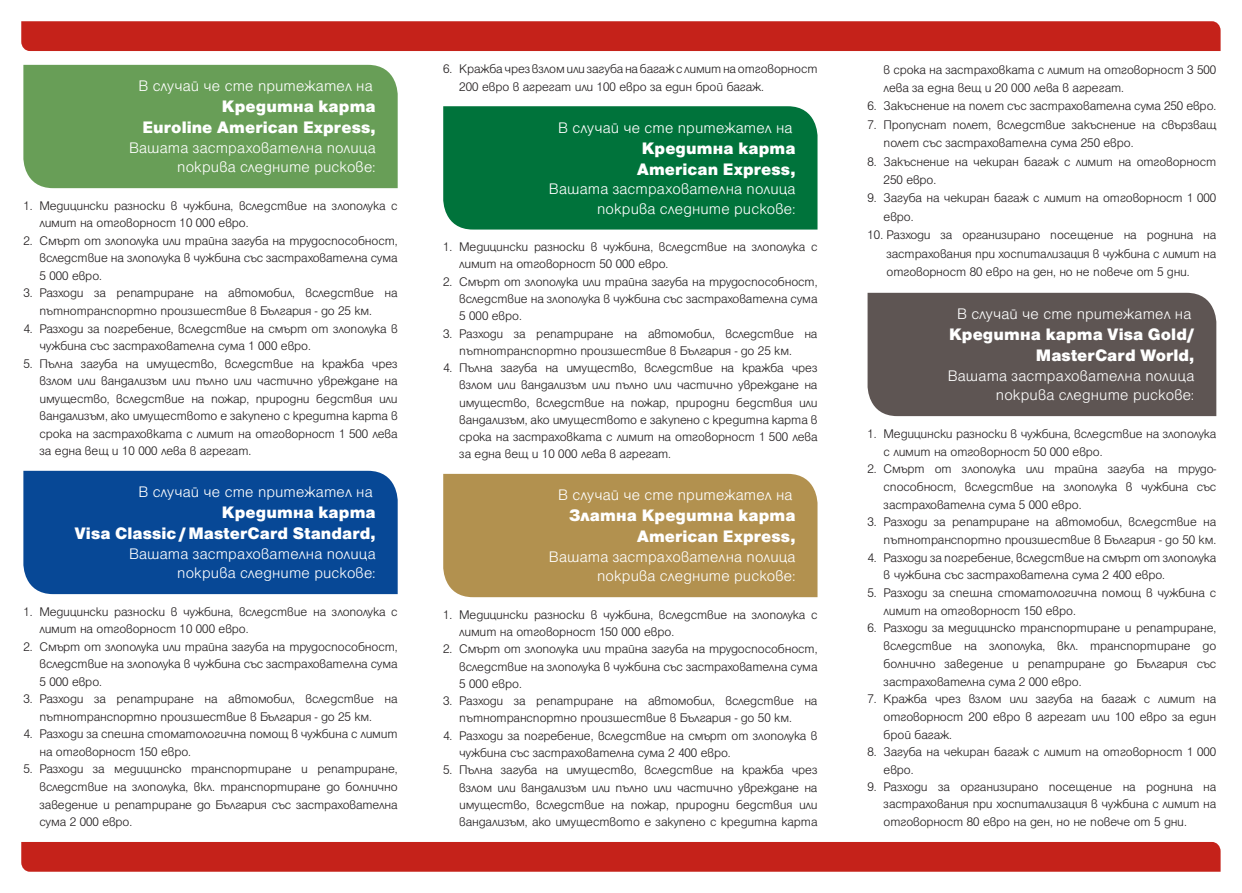
<style>
.page{position:relative;width:1242px;height:893px;background:#fff}
.page>*{position:absolute;margin:0;border:0;box-sizing:border-box;transform-origin:0 0}
.t1{font:900 18px/21px "Helen Bg";letter-spacing:.005em;color:#fff;text-align:right}
.t2{font:300 16.5px/19.5px "Helen Bg";letter-spacing:.01em;color:#fff;text-align:right}
.t3{font:300 13.5px/17.5px "Helen Bg";letter-spacing:-.005em;color:#231f20}
</style>
<div class="page">
<div style="left:23px;top:65px;width:375px;height:123px;background:#689e57"></div>
<div style="left:23px;top:471px;width:375px;height:123px;background:#074896"></div>
<div style="left:443px;top:106px;width:374px;height:124px;background:#00733b"></div>
<div style="left:443px;top:474px;width:374px;height:123px;background:#b2914f"></div>
<div style="left:867px;top:293px;width:349px;height:123px;background:#5e5553"></div>
<div style="left:21px;top:21px;width:1199px;height:30px;background:#c5221a"></div>
<div style="left:21px;top:842px;width:1199px;height:30px;background:#c5221a"></div>
<p class="t2" style="left:138px;top:76px;width:236px">В случай че сте притежател на</p>
<h1 class="t1" style="left:142px;top:96px;width:235px">Кредитна карта<br>Euroline American Express,</h1>
<p class="t2" style="left:129px;top:138px;width:248px">Вашата застрахователна полица покрива следните рискове:</p>
<p class="t3" style="left:39px;top:197px;width:360px;text-indent:-16px">1. Медицински разноски в чужбина, вследствие на злополука с лимит на отговорност 10 000 евро.</p>
<p class="t3" style="left:39px;top:232px;width:360px;text-align:justify;text-indent:-16px">2. Смърт от злополука или трайна загуба на трудо способност, вследствие на злополука в чужбина със застрахователна сума 5 000 евро.</p>
<p class="t3" style="left:39px;top:284px;width:360px;text-indent:-16px">3. Разходи за репатриране на автомобил, вследствие на пътнотранспортно произшествие в България - до 25 км.</p>
<p class="t3" style="left:39px;top:319px;width:360px;text-indent:-16px">4. Разходи за погребение, вследствие на смърт от злополука в чужбина със застрахователна сума 1 000 евро.</p>
<p class="t3" style="left:39px;top:354px;width:360px;text-align:justify;text-indent:-16px">5. Пълна загуба на имущество, вследствие на кражба чрез взлом или вандализъм или пълно или частично увреждане на имущество, вследствие на пожар, природни бедствия или вандализъм, ако имуществото е закупено с кредитна карта в срока на застраховката с лимит на отговорност 1 500 лева за една вещ и 10 000 лева в агрегат.</p>
<p class="t2" style="left:138px;top:482px;width:236px">В случай че сте притежател на</p>
<h1 class="t1" style="left:75px;top:502px;width:302px">Кредитна карта<br>Visa Classic / MasterCard Standard,</h1>
<p class="t2" style="left:129px;top:544px;width:248px">Вашата застрахователна полица покрива следните рискове:</p>
<p class="t3" style="left:39px;top:603px;width:360px;text-indent:-16px">1. Медицински разноски в чужбина, вследствие на злополука с лимит на отговорност 10 000 евро.</p>
<p class="t3" style="left:39px;top:638px;width:360px;text-align:justify;text-indent:-16px">2. Смърт от злополука или трайна загуба на трудо способност, вследствие на злополука в чужбина със застрахователна сума 5 000 евро.</p>
<p class="t3" style="left:39px;top:690px;width:360px;text-indent:-16px">3. Разходи за репатриране на автомобил, вследствие на пътнотранспортно произшествие в България - до 25 км.</p>
<p class="t3" style="left:39px;top:725px;width:360px;text-indent:-16px">4. Разходи за спешна стоматологична помощ в чужбина с лимит на отговорност 150 евро.</p>
<p class="t3" style="left:39px;top:760px;width:360px;text-align:justify;text-indent:-16px">5. Разходи за медицинско транспортиране и репатриране, вследствие на злополука, вкл. транспортиране до болнично заведение и репатриране до България със застрахователна сума 2 000 евро.</p>
<p class="t3" style="left:459px;top:61px;width:360px;text-indent:-16px">6. Кражба чрез взлом или загуба на багаж с лимит на отговорност<br>200 eвро в агрегат или 100 евро за един брой багаж.</p>
<p class="t2" style="left:558px;top:118px;width:236px">В случай че сте притежател на</p>
<h1 class="t1" style="left:637px;top:137px;width:160px;text-align:left">Кредитна карта<br>American Express,</h1>
<p class="t2" style="left:549px;top:179px;width:248px">Вашата застрахователна полица покрива следните рискове:</p>
<p class="t3" style="left:459px;top:238px;width:360px;text-indent:-16px">1. Медицински разноски в чужбина, вследствие на злополука с лимит на отговорност 50 000 евро.</p>
<p class="t3" style="left:459px;top:273px;width:360px;text-align:justify;text-indent:-16px">2. Смърт от злополука или трайна загуба на трудо способност, вследствие на злополука в чужбина със застрахователна сума 5 000 евро.</p>
<p class="t3" style="left:459px;top:324px;width:360px;text-indent:-16px">3. Разходи за репатриране на автомобил, вследствие на пътнотранспортно произшествие в България - до 25 км.</p>
<p class="t3" style="left:459px;top:359px;width:360px;text-align:justify;text-indent:-16px">4. Пълна загуба на имущество, вследствие на кражба чрез взлом или вандализъм или пълно или частично увреждане на имущество, вследствие на пожар, природни бедствия или вандализъм, ако имущест вото е закупено с кредитна карта в срока на застраховката с лимит на отговорност 1 500 лева за една вещ и 10 000 лева в агрегат.</p>
<p class="t2" style="left:558px;top:485px;width:236px">В случай че сте притежател на</p>
<h1 class="t1" style="left:569px;top:505px;width:228px">Златна Кредитна карта<br>American Express,</h1>
<p class="t2" style="left:549px;top:547px;width:248px">Вашата застрахователна полица покрива следните рискове:</p>
<p class="t3" style="left:459px;top:606px;width:360px;text-indent:-16px">1. Медицински разноски в чужбина, вследствие на злополука с лимит на отговорност 150 000 евро.</p>
<p class="t3" style="left:459px;top:640px;width:360px;text-align:justify;text-indent:-16px">2. Смърт от злополука или трайна загуба на трудо способност, вследствие на злополука в чужбина със застрахователна сума 5 000 евро.</p>
<p class="t3" style="left:459px;top:692px;width:360px;text-indent:-16px">3. Разходи за репатриране на автомобил, вследствие на пътнотранспортно произшествие в България - до 50 км.</p>
<p class="t3" style="left:459px;top:727px;width:360px;text-indent:-16px">4. Разходи за погребение, вследствие на смърт от злополука в чужбина със застрахователна сума 2 400 евро.</p>
<p class="t3" style="left:459px;top:761px;width:360px;text-align:justify;text-indent:-16px">5. Пълна загуба на имущество, вследствие на кражба чрез взлом или вандализъм или пълно или частично увреждане на имущество, вследствие на пожар, природни бедствия или вандализъм, ако имущест вото е закупено с кредитна карта</p>
<p class="t3" style="left:883px;top:60px;width:334px;line-height:18.5px">в срока на застраховката с лимит на отговорност 3 500 лева за една вещ и 20 000 лева в агрегат.</p>
<p class="t3" style="left:867px;top:97px;width:350px">6. Закъснение на полет със застрахователна сума 250 евро.</p>
<p class="t3" style="left:883px;top:115px;width:334px;line-height:18.5px;text-indent:-16px">7. Пропуснат полет, вследствие закъснение на свърз ващ полет със застрахователна сума 250 евро.</p>
<p class="t3" style="left:883px;top:152px;width:334px;line-height:18.5px;text-indent:-16px">8. Закъснение на чекиран багаж с лимит на отговорност<br>250 евро.</p>
<p class="t3" style="left:883px;top:189px;width:334px;line-height:18.5px;text-indent:-16px">9. Загуба на чекиран багаж с лимит на отговорност 1 000 евро.</p>
<p class="t3" style="left:886px;top:226px;width:331px;line-height:18.5px;text-align:justify;text-indent:-19px">10. Разходи за организирано посещение на роднина на застрахования при хоспитализация в чужбина с лимит на отговорност 80 евро на ден, но не повече от 5 дни.</p>
<p class="t2" style="left:957px;top:304px;width:236px">В случай че сте притежател на</p>
<h1 class="t1" style="left:949px;top:324px;width:247px">Кредитна карта Visa Gold/<br>MasterCard World,</h1>
<p class="t2" style="left:947px;top:366px;width:248px">Вашата застрахователна полица покрива следните рискове:</p>
<p class="t3" style="left:883px;top:425px;width:334px;text-indent:-16px">1. Медицински разноски в чужбина, вследствие на злополука с лимит на отговорност 50 000 евро.</p>
<p class="t3" style="left:883px;top:460px;width:334px;text-align:justify;text-indent:-16px">2. Смърт от злополука или трайна загуба на трудо&shy;способност, вследствие на злополука в чужбина със застрахователна сума 5 000 евро.</p>
<p class="t3" style="left:867px;top:513px;width:350px;text-align:right">3. Разходи за репатриране на автомобил, вследствие на пътнотранспортно произшествие в България - до 50 км.</p>
<p class="t3" style="left:883px;top:549px;width:334px;text-indent:-16px">4. Разходи за погребение, вследствие на смърт от злополука в чужбина със застрахователна сума 2 400 евро.</p>
<p class="t3" style="left:883px;top:584px;width:334px;text-indent:-16px">5. Разходи за спешна стоматологична помощ в чужбина с лимит на отговорност 150 евро.</p>
<p class="t3" style="left:883px;top:619px;width:334px;text-align:justify;text-indent:-16px">6. Разходи за медицинско транспортиране и репатриране, вследствие на злополука, вкл. транспорти ране до болнично заведение и репатриране до България със застрахователна сума 2 000 евро.</p>
<p class="t3" style="left:883px;top:690px;width:334px;text-align:justify;text-indent:-16px">7. Кражба чрез взлом или загуба на багаж с лимит на отговорност 200 евро в агрегат или 100 евро за един брой багаж.</p>
<p class="t3" style="left:883px;top:743px;width:334px;text-indent:-16px">8. Загуба на чекиран багаж с лимит на отговорност 1 000 евро.</p>
<p class="t3" style="left:883px;top:778px;width:334px;text-align:justify;text-indent:-16px">9. Разходи за организирано посещение на роднина на застрахования при хоспитализация в чужбина с лимит на отговорност 80 евро на ден, но не повече от 5 дни.</p>
</div>
